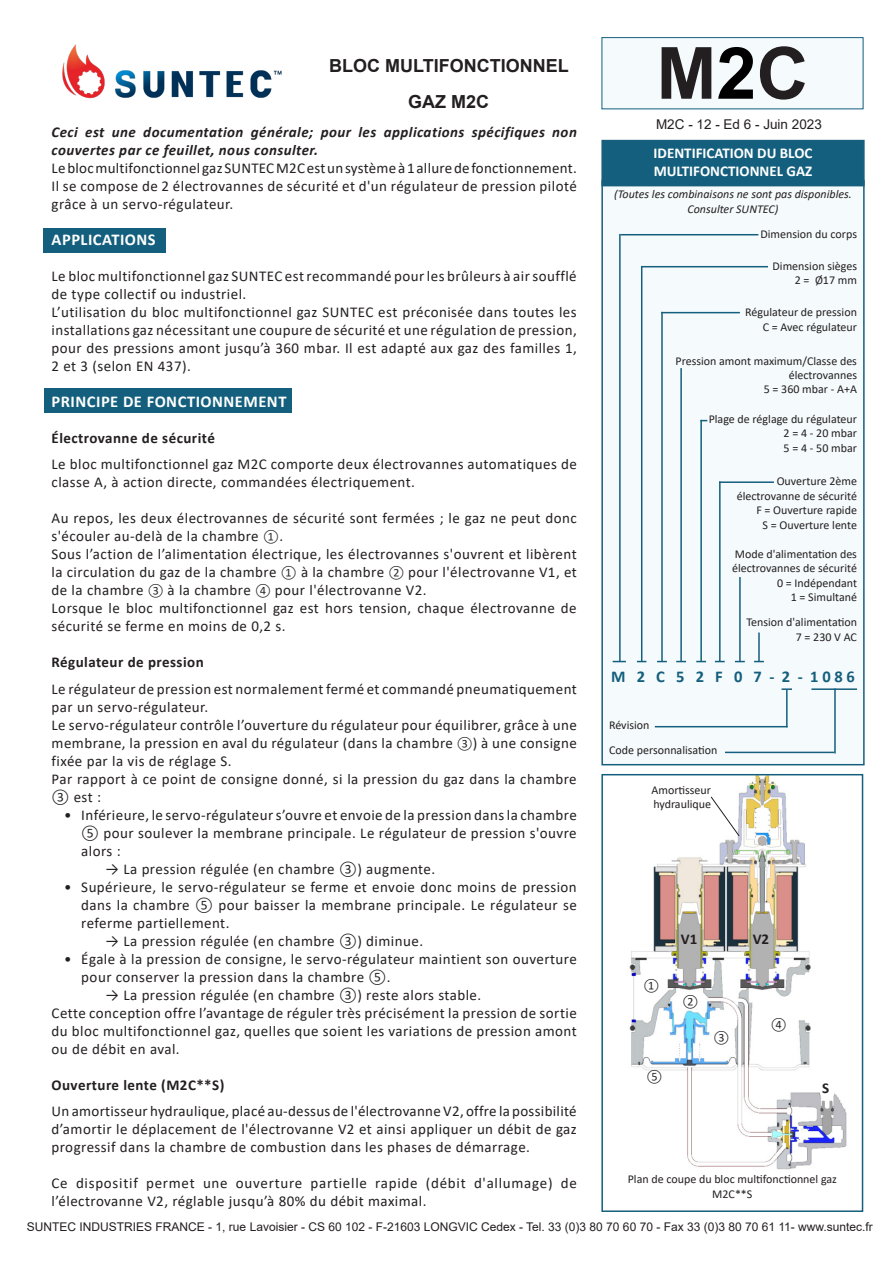
<style>
.page{position:relative;width:893px;height:1263px;background:#fff}
.page>*{position:absolute;margin:0;border:0;box-sizing:border-box;transform-origin:0 0}
.t1{font:700 72px "Arial";color:#231f20}
.t2{font:700 18px/36px "Arial";color:#231f20;text-align:center}
.t3{font:700 16.5px "Calibri";letter-spacing:.03em;color:#fff}
.t4{font:700 16.5px "Calibri";color:#145f7d}
.t5{font:15px/18px "Calibri";letter-spacing:.03em;color:#231f20}
.t6{font:15px/18px "Calibri";letter-spacing:.05em;color:#231f20}
.t7{font:italic 700 15px/18px "Calibri";letter-spacing:.03em;color:#231f20}
.t8{font:700 15px "Calibri";letter-spacing:.03em;color:#231f20}
.t9{font:700 15px/18px "Calibri";color:#fff}
.t10{font:13.5px "Arial";color:#231f20}
.t11{font:12px/14.4px "Calibri";color:#231f20;text-align:right}
.t12{font:12px "Arial";color:#231f20}
.t13{font:italic 12px/14.4px "Calibri";color:#231f20;text-align:center}
.s1{font-size:12px}
.s2{font-size:13.5px}
.s3{color:#000}
</style>
<div class="page">
<div style="left:601px;top:180px;width:264px;height:585px;background:#f5fafc;border:2px solid #185f7d"></div>
<div style="left:601px;top:140px;width:264px;height:46px;background:#145f7d"></div>
<img style="left:629px;top:777px;width:218px;height:393px">
<div style="left:601px;top:774px;width:262px;height:438px;border:2px solid #145f7d"></div>
<img style="left:62px;top:44px;width:220px;height:55px">
<div style="left:602px;top:38px;width:261px;height:71px;background:#f5fafc"></div>
<div style="left:602px;top:37px;width:261px;height:72px;border:1px solid #145f7d"></div>
<div style="left:44px;top:388px;width:248px;height:25px;background:#145f7d"></div>
<div style="left:44px;top:228px;width:122px;height:25px;background:#145f7d"></div>
<svg style="left:613px;top:661px;width:13px;height:1px"></svg>
<hr style="left:619px;top:234px;width:2px;height:427px;background:#145f7d">
<hr style="left:620px;top:234px;width:138px;height:1px;background:#145f7d">
<hr style="left:834px;top:688px;width:2px;height:65px;background:#145f7d">
<hr style="left:725px;top:752px;width:109px;height:1px;background:#145f7d">
<hr style="left:811px;top:688px;width:46px;height:2px;background:#145f7d">
<hr style="left:680px;top:368px;width:2px;height:294px;background:#145f7d">
<hr style="left:719px;top:481px;width:2px;height:180px;background:#145f7d">
<hr style="left:719px;top:481px;width:55px;height:2px;background:#145f7d">
<hr style="left:758px;top:632px;width:2px;height:29px;background:#145f7d">
<hr style="left:655px;top:726px;width:133px;height:1px;background:#145f7d">
<svg style="left:782px;top:688px;width:10px;height:2px"></svg>
<hr style="left:786px;top:690px;width:2px;height:37px;background:#145f7d">
<hr style="left:661px;top:312px;width:2px;height:350px;background:#145f7d">
<hr style="left:661px;top:312px;width:79px;height:1px;background:#145f7d">
<hr style="left:700px;top:420px;width:2px;height:242px;background:#145f7d">
<hr style="left:739px;top:577px;width:2px;height:85px;background:#145f7d">
<hr style="left:641px;top:266px;width:1px;height:396px;background:#145f7d">
<hr style="left:641px;top:266px;width:127px;height:1px;background:#145f7d">
<svg style="left:710px;top:796px;width:30px;height:41px"></svg>
<p class="t2" style="left:329px;top:48px;width:241px">BLOC MULTIFONCTIONNEL<br>GAZ M2C</p>
<p class="t7" style="left:52px;top:122px;width:527px">Ceci est une documentation générale; pour les applications spécifiques non couvertes par ce feuillet, nous consulter.</p>
<p class="t5" style="left:52px;top:158px;width:527px">Le bloc multifonctionnel gaz SUNTEC M2C est un système à 1 allure de fonctionnement.</p>
<p class="t5" style="left:52px;top:176px;width:527px">Il se compose de 2 électrovannes de sécurité et d'un régulateur de pression piloté grâce à un servo-régulateur.</p>
<p class="t3" style="left:52px;top:228px;width:106px">APPLICATIONS</p>
<p class="t5" style="left:52px;top:266px;width:527px">Le bloc multifonctionnel gaz SUNTEC est recommandé pour les brûleurs à air soufflé de type collectif ou industriel.</p>
<p class="t5" style="left:52px;top:302px;width:527px;text-align:justify">L’utilisation du bloc multifonctionnel gaz SUNTEC est préconisée dans toutes les installations gaz nécessitant une coupure de sécurité et une régulation de pression, pour des pressions amont jusqu’à 360 mbar. Il est adapté aux gaz des familles 1, 2 et 3 (selon EN 437).</p>
<p class="t3" style="left:52px;top:390px;width:236px">PRINCIPE DE FONCTIONNEMENT</p>
<p class="t8" style="left:52px;top:427px;width:165px">Électrovanne de sécurité</p>
<p class="t5" style="left:52px;top:455px;width:527px">Le bloc multifonctionnel gaz M2C comporte deux électrovannes automatiques de classe A, à action directe, commandées électriquement.</p>
<p class="t5" style="left:52px;top:509px;width:527px">Au repos, les deux électrovannes de sécurité sont fermées ; le gaz ne peut donc s'écouler au-delà de la chambre <span class="s1">①</span>.</p>
<p class="t5" style="left:52px;top:545px;width:527px;text-align:justify">Sous l’action de l’alimentation électrique, les électrovannes s'ouvrent et libèrent la circulation du gaz de la chambre <span class="s1">①</span> à la chambre <span class="s1">②</span> pour l'électrovanne V1, et de la chambre <span class="s1">③</span> à la chambre <span class="s1">④</span> pour l'électrovanne V2.</p>
<p class="t5" style="left:52px;top:599px;width:527px">Lorsque le bloc multifonctionnel gaz est hors tension, chaque électrovanne de sécurité se ferme en moins de 0,2 s.</p>
<p class="t8" style="left:52px;top:652px;width:154px">Régulateur de pression</p>
<p class="t5" style="left:52px;top:679px;width:527px">Le régulateur de pression est normalement fermé et commandé pneumatiquement par un servo-régulateur.</p>
<p class="t5" style="left:52px;top:715px;width:527px;text-align:justify">Le servo-régulateur contrôle l’ouverture du régulateur pour équilibrer, grâce à une membrane, la pression en aval du régulateur (dans la chambre <span class="s1">③</span>) à une consigne fixée par la vis de réglage S.</p>
<p class="t5" style="left:52px;top:769px;width:527px">Par rapport à ce point de consigne donné, si la pression du gaz dans la chambre<br><span class="s2">③</span> est :</p>
<p class="t5" style="left:81px;top:805px;width:497px;text-align:justify;text-indent:-17px">• Inférieure, le servo-régulateur s’ouvre et envoie de la pression dans la chambre <span class="s2">⑤</span> pour soulever la membrane principale. Le régulateur de pression s'ouvre alors :</p>
<p class="t5" style="left:106px;top:859px;width:331px">→ La pression régulée (en chambre <span class="s2">③</span>) augmente.</p>
<p class="t5" style="left:81px;top:877px;width:497px;text-align:justify;text-indent:-17px">• Supérieure, le servo-régulateur se ferme et envoie donc moins de pression dans la chambre <span class="s2">⑤</span> pour baisser la membrane principale. Le régulateur se referme partiellement.</p>
<p class="t5" style="left:106px;top:931px;width:319px">→ La pression régulée (en chambre <span class="s2">③</span>) diminue.</p>
<p class="t5" style="left:81px;top:949px;width:497px;text-indent:-17px">• Égale à la pression de consigne, le servo-régulateur maintient son ouverture pour conserver la pression dans la chambre <span class="s2">⑤</span>.</p>
<p class="t5" style="left:106px;top:985px;width:377px">→ La pression régulée (en chambre <span class="s2">③</span>) reste alors stable.</p>
<p class="t5" style="left:52px;top:1003px;width:527px;text-align:justify">Cette conception offre l’avantage de réguler très précisément la pression de sortie du bloc multifonctionnel gaz, quelles que soient les variations de pression amont ou de débit en aval.</p>
<p class="t8" style="left:52px;top:1074px;width:174px">Ouverture lente (M2C**S)</p>
<p class="t5" style="left:52px;top:1102px;width:527px;text-align:justify">Un amortisseur hydraulique, placé au-dessus de l'électrovanne V2, offre la possibilité d’amortir le déplacement de l'électrovanne V2 et ainsi appliquer un débit de gaz progressif dans la chambre de combustion dans les phases de démarrage.</p>
<p class="t6" style="left:52px;top:1174px;width:527px">Ce dispositif permet une ouverture partielle rapide (débit d'allumage) de l’électrovanne V2, réglable jusqu’à 80% du débit maximal.</p>
<p class="t1" style="left:656px;top:23px;width:154px">M<span class="s3">2</span>C</p>
<p class="t10" style="left:656px;top:115px;width:167px">M2C - 12 - Ed 6 - Juin 2023</p>
<p class="t9" style="left:654px;top:144px;width:160px">IDENTIFICATION DU BLOC<br>MULTIFONCTIONNEL GAZ</p>
<p class="t13" style="left:614px;top:187px;width:239px">(Toutes les combinaisons ne sont pas disponibles.<br>Consulter SUNTEC)</p>
<p class="t11" style="left:760px;top:227px;width:98px">Dimension du corps</p>
<p class="t11" style="left:773px;top:259px;width:86px">Dimension sièges<br>2 = Ø17 mm</p>
<p class="t11" style="left:745px;top:305px;width:113px">Régulateur de pression<br>C = Avec régulateur</p>
<p class="t11" style="left:675px;top:353px;width:183px">Pression amont maximum/Classe des électrovannes<br>5 = 360 mbar - A+A</p>
<p class="t11" style="left:784px;top:411px;width:75px;text-align:justify;text-indent:-75px">Plage de réglage du régulateur 2 = 4 - 20 mbar 5 = 4 - 50 mbar</p>
<p class="t11" style="left:737px;top:474px;width:122px">Ouverture 2ème électrovanne de sécurité<br>F = Ouverture rapide<br>S = Ouverture lente</p>
<p class="t11" style="left:732px;top:547px;width:126px">Mode d'alimentation des électrovannes de sécurité<br>0 = Indépendant<br>1 = Simultané</p>
<p class="t11" style="left:746px;top:615px;width:112px">Tension d'alimentation<br>7 = 230 V AC</p>
<p class="t4" style="left:611px;top:665px;width:245px">M 2 C 5 2 F 0 7 - 2 - 1 0 8 6</p>
<p class="t11" style="left:609px;top:718px;width:42px">Révision</p>
<p class="t11" style="left:609px;top:743px;width:110px">Code personnalisation</p>
<p class="t11" style="left:651px;top:782px;width:61px;text-align:left">Amortisseur hydraulique</p>
<p class="t11" style="left:644px;top:979px;width:17px">①</p>
<p class="t11" style="left:646px;top:1070px;width:17px">⑤</p>
<p class="t8" style="left:681px;top:928px;width:18px">V1</p>
<p class="t8" style="left:753px;top:928px;width:18px">V2</p>
<p class="t11" style="left:682px;top:994px;width:17px">②</p>
<p class="t11" style="left:713px;top:1031px;width:17px">③</p>
<p class="t11" style="left:771px;top:1017px;width:17px">④</p>
<p class="t8" style="left:822px;top:1077px;width:9px">S</p>
<p class="t11" style="left:628px;top:1172px;width:211px;text-align:center">Plan de coupe du bloc multifonctionnel gaz<br>M2C**S</p>
<p class="t12" style="left:27px;top:1218px;width:847px">SUNTEC INDUSTRIES FRANCE - 1, rue Lavoisier - CS 60 102 - F-21603 LONGVIC Cedex - Tel. 33 (0)3 80 70 60 70 - Fax 33 (0)3 80 70 61 11- www.suntec.fr</p>
</div>
